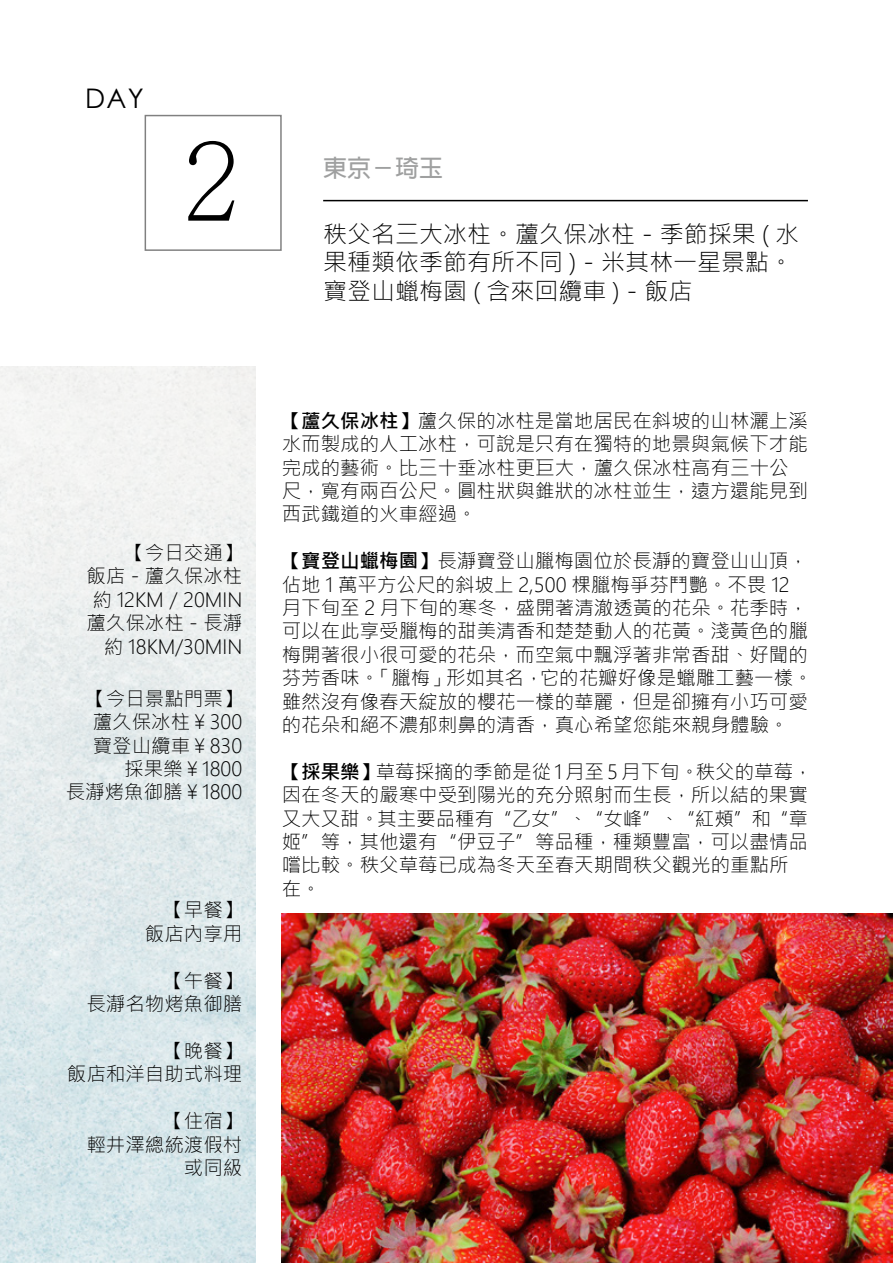
<style>
.page{position:relative;width:893px;height:1263px;background:#fff}
.page>*{position:absolute;margin:0;border:0;box-sizing:border-box;transform-origin:0 0}
.t1{font:300 108px "Adobe Ming Std";color:#000}
.t2{font:27px "Century Gothic";color:#000}
.t3{font:300 24px/28.8px "Microsoft Jheng Hei";color:#000}
.t4{font:700 24px "Adobe Fan Heiti Std";color:#9fa0a0}
.t5{font:300 19.5px/23.4px "Microsoft Jheng Hei";color:#000;text-align:right}
.s1{font-weight:700}
</style>
<div class="page">
<hr style="left:323px;top:200px;width:485px;height:1px;background:#000">
<img style="left:0;top:367px;width:255px;height:896px">
<img style="left:281px;top:914px;width:612px;height:349px">
<h2 class="t2" style="left:85px;top:80px;width:60px">DAY</h2>
<h1 class="t1" style="left:185px;top:122px;width:56px">2</h1>
<p class="t4" style="left:323px;top:154px;width:121px">東京－琦玉</p>
<p class="t3" style="left:323px;top:219px;width:477px">秩父名三大冰柱。蘆久保冰柱 - 季節採果 ( 水果種類依季節有所不同 ) - 米其林一星景點。寶登山蠟梅園 ( 含來回纜車 ) - 飯店</p>
<p class="t5" style="left:86px;top:541px;width:158px">【今日交通】<br>飯店－蘆久保冰柱約 12KM / 20MIN蘆久保冰柱－長瀞約 18KM/30MIN</p>
<p class="t5" style="left:66px;top:687px;width:178px">【今日景點門票】蘆久保冰柱￥300<br>寶登山纜車￥830<br>採果樂￥1800<br>長瀞烤魚御膳￥1800</p>
<p class="t5" style="left:145px;top:898px;width:99px">【早餐】飯店內享用</p>
<p class="t5" style="left:86px;top:969px;width:157px">【午餐】<br>長瀞名物烤魚御膳</p>
<p class="t5" style="left:67px;top:1039px;width:177px">【晚餐】<br>飯店和洋自助式料理</p>
<p class="t5" style="left:86px;top:1109px;width:157px">【住宿】<br>輕井澤總統渡假村或同級</p>
<p class="t5" style="left:282px;top:409px;width:528px;text-align:left"><span class="s1">【蘆久保冰柱】</span>蘆久保的冰柱是當地居民在斜坡的山林灑上溪水而製成的人工冰柱，可說是只有在獨特的地景與氣候下才能完成的藝術。比三十垂冰柱更巨大，蘆久保冰柱高有三十公尺，寬有兩百公尺。圓柱狀與錐狀的冰柱並生，遠方還能見到西武鐵道的火車經過。</p>
<p class="t5" style="left:282px;top:549px;width:533px;text-align:left"><span class="s1">【寶登山蠟梅園】</span>長瀞寶登山臘梅園位於長瀞的寶登山山頂，佔地 1 萬平方公尺的斜坡上 2,500 棵臘梅爭芬鬥艷。不畏 12月下旬至 2 月下旬的寒冬，盛開著清澈透黃的花朵。花季時，可以在此享受臘梅的甜美清香和楚楚動人的花黃。淺黃色的臘梅開著很小很可愛的花朵，而空氣中飄浮著非常香甜、好聞的芬芳香味。「臘梅」形如其名，它的花瓣好像是蠟雕工藝一樣。雖然沒有像春天綻放的櫻花一樣的華麗，但是卻擁有小巧可愛的花朵和絕不濃郁刺鼻的清香，真心希望您能來親身體驗。</p>
<p class="t5" style="left:282px;top:760px;width:533px;text-align:left"><span class="s1">【採果樂】</span>草莓採摘的季節是從 1 月至 5 月下旬。秩父的草莓，因在冬天的嚴寒中受到陽光的充分照射而生長，所以結的果實又大又甜。其主要品種有“乙女”、“女峰”、“紅頰”和“章姬”等，其他還有“伊豆子”等品種，種類豐富，可以盡情品嚐比較。秩父草莓已成為冬天至春天期間秩父觀光的重點所在。</p>
</div>
